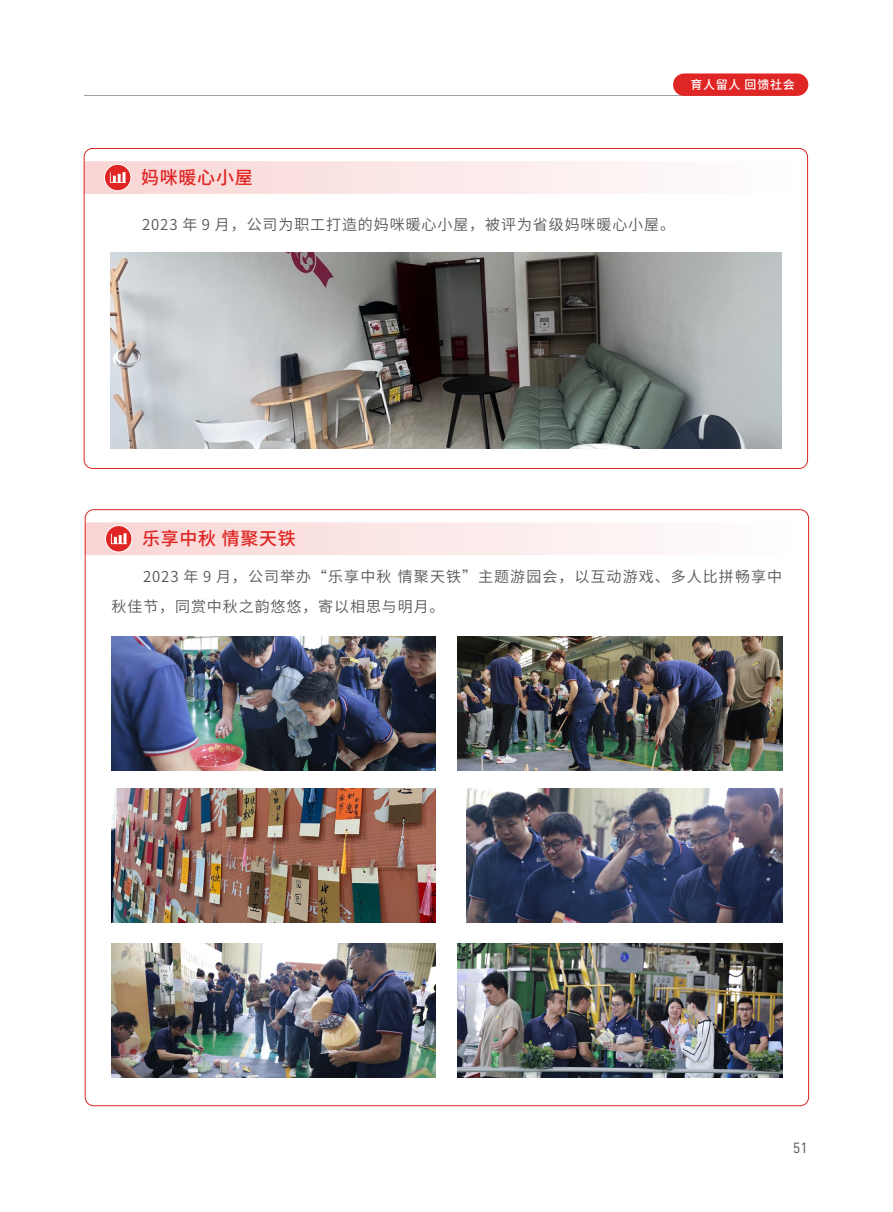
<style>
.page{position:relative;width:893px;height:1212px;background:#fff}
.page>*{position:absolute;margin:0;border:0;box-sizing:border-box;transform-origin:0 0}
.t1{font:500 18px "Source Han Sans CN";letter-spacing:.04em;color:#df2624}
.t2{font:15px/30px "Source Han Sans SC";letter-spacing:.06em;color:#595757}
.t3{font:15px "D DIN PRO Regular";color:#595757}
.t4{font:500 12px "Source Han Sans CN";letter-spacing:.06em;color:#fff}
</style>
<div class="page">
<hr style="left:84px;top:95px;width:711px;height:1px;background:#9fa0a0">
<div style="left:673px;top:73px;width:135px;height:23px;background:#df2624;border-radius:11px"></div>
<svg style="left:85px;top:522px;width:724px;height:33px"></svg>
<img style="left:112px;top:636px;width:324px;height:134px">
<img style="left:112px;top:789px;width:324px;height:134px">
<img style="left:467px;top:789px;width:315px;height:134px">
<img style="left:458px;top:636px;width:324px;height:134px">
<img style="left:112px;top:943px;width:324px;height:134px">
<img style="left:458px;top:943px;width:324px;height:134px">
<svg style="left:84px;top:161px;width:724px;height:33px"></svg>
<img style="left:111px;top:252px;width:670px;height:197px">
<p class="t4" style="left:690px;top:78px;width:106px">育人留人 回馈社会</p>
<p class="t1" style="left:141px;top:167px;width:113px">妈咪暖心小屋</p>
<p class="t2" style="left:142px;top:209px;width:535px">2023 年 9 月，公司为职工打造的妈咪暖心小屋，被评为省级妈咪暖心小屋。</p>
<p class="t1" style="left:142px;top:529px;width:155px">乐享中秋 情聚天铁</p>
<p class="t2" style="left:112px;top:562px;width:672px;text-indent:31px">2023 年 9 月，公司举办“乐享中秋 情聚天铁”主题游园会，以互动游戏、多人比拼畅享中秋佳节，同赏中秋之韵悠悠，寄以相思与明月。</p>
<p class="t3" style="left:793px;top:1140px;width:15px">51</p>
</div>
